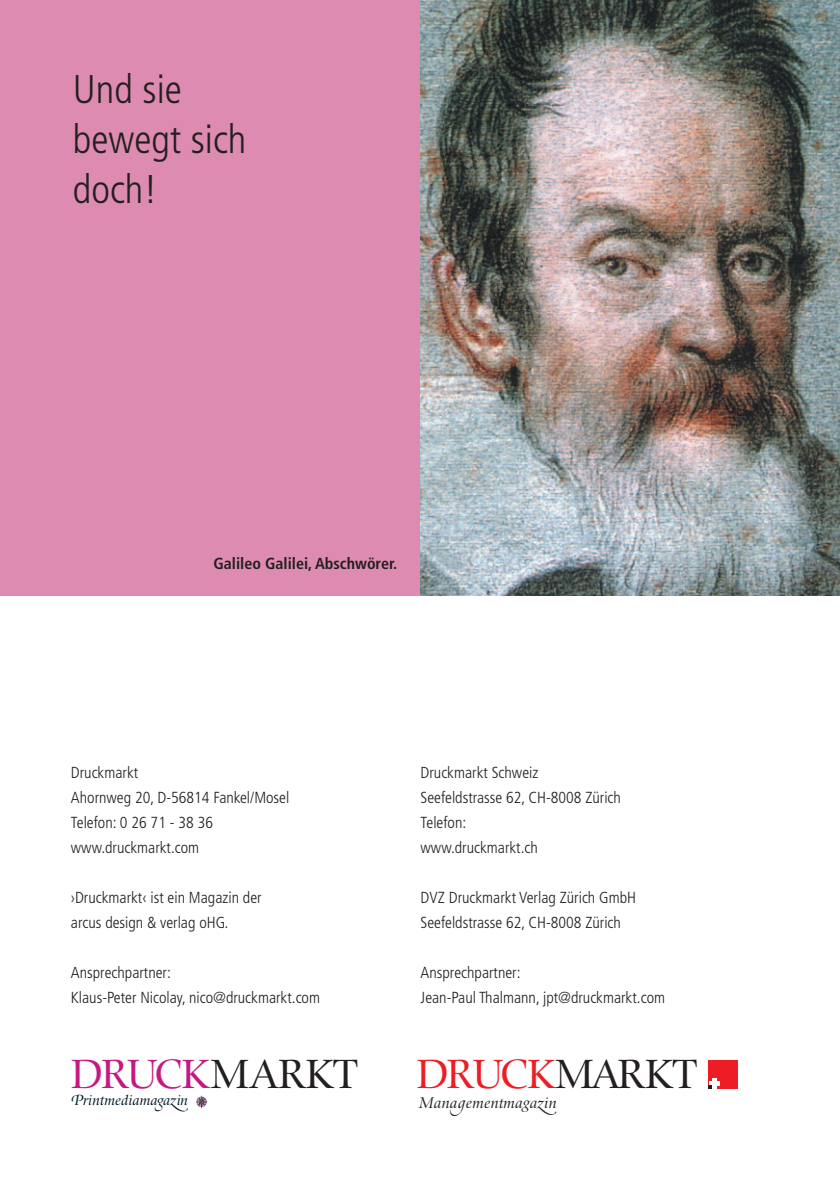
<style>
.page{position:relative;width:840px;height:1191px;background:#fff}
.page>*{position:absolute;margin:0;border:0;box-sizing:border-box;transform-origin:0 0}
.t1{font:42px "Zapf Renais SB";letter-spacing:-.025em;color:#c61882}
.t2{font:42px "Zapf Renais SB";letter-spacing:-.05em;color:#ee1d23}
.t3{font:300 condensed 40px/50px "Frutiger";color:#231f20}
.t4{font:300 condensed 16px/25px "Frutiger";color:#231f20}
.t5{font:700 condensed 16px "Frutiger";color:#231f20}
.t6{font:italic 16px "Zapf Renais SB";color:#231f20}
.t7{font:italic 15px "Zapf Renais SB";color:#011622}
.s1{color:#231f20}
.s2{font-family:"Zapf Ren Swash SB"}
.s3{font-family:"Zapf Ren Swash SH"}
</style>
<div class="page">
<svg style="left:202px;top:1096px;width:6px;height:8px"></svg>
<div style="left:708px;top:1059px;width:29px;height:29px;background:#ee1d23"></div>
<hr style="left:708px;top:1081px;width:11px;height:4px;background:#fff">
<svg style="left:711px;top:1078px;width:4px;height:10px"></svg>
<img style="left:420px;top:0;width:419px;height:595px">
<div style="left:0;top:0;width:420px;height:595px;background:#dd8bb1"></div>
<h2 class="t3" style="left:73px;top:67px;width:175px">Und sie bewegt sich doch!</h2>
<p class="t5" style="left:213px;top:557px;width:185px">Galileo Galilei, Abschwörer.</p>
<p class="t4" style="left:71px;top:761px;width:220px">Druckmarkt<br>Ahornweg 20, D-56814 Fankel/Mosel<br>Telefon: 0 26 71 - 38 36 www.druckmarkt.com</p>
<p class="t4" style="left:71px;top:886px;width:192px">›Druckmarkt‹ ist ein Magazin der arcus design &amp; verlag oHG.</p>
<p class="t4" style="left:71px;top:961px;width:250px">Ansprechpartner:<br>Klaus-Peter Nicolay, nico@druckmarkt.com</p>
<p class="t4" style="left:420px;top:761px;width:202px">Druckmarkt Schweiz<br>Seefeldstrasse 62, CH-8008 Zürich<br>Telefon:<br>www.druckmarkt.ch</p>
<p class="t4" style="left:420px;top:886px;width:217px">DVZ Druckmarkt Verlag Zürich GmbH<br>Seefeldstrasse 62, CH-8008 Zürich</p>
<p class="t4" style="left:420px;top:961px;width:246px">Ansprechpartner:<br>Jean-Paul Thalmann, jpt@druckmarkt.com</p>
<h1 class="t1" style="left:71px;top:1048px;width:289px">DRUCK<span class="s1">MARKT</span></h1>
<p class="t7" style="left:71px;top:1091px;width:119px"><span class="s2">P</span>rintmediama<span class="s3">g</span>a<span class="s3">-</span>in</p>
<p class="t6" style="left:419px;top:1092px;width:140px">Mana<span class="s2">¸</span>ementmaga<span class="s2">-</span>in</p>
<h1 class="t2" style="left:416px;top:1048px;width:282px">DRUCK<span class="s1">MARKT</span></h1>
</div>
